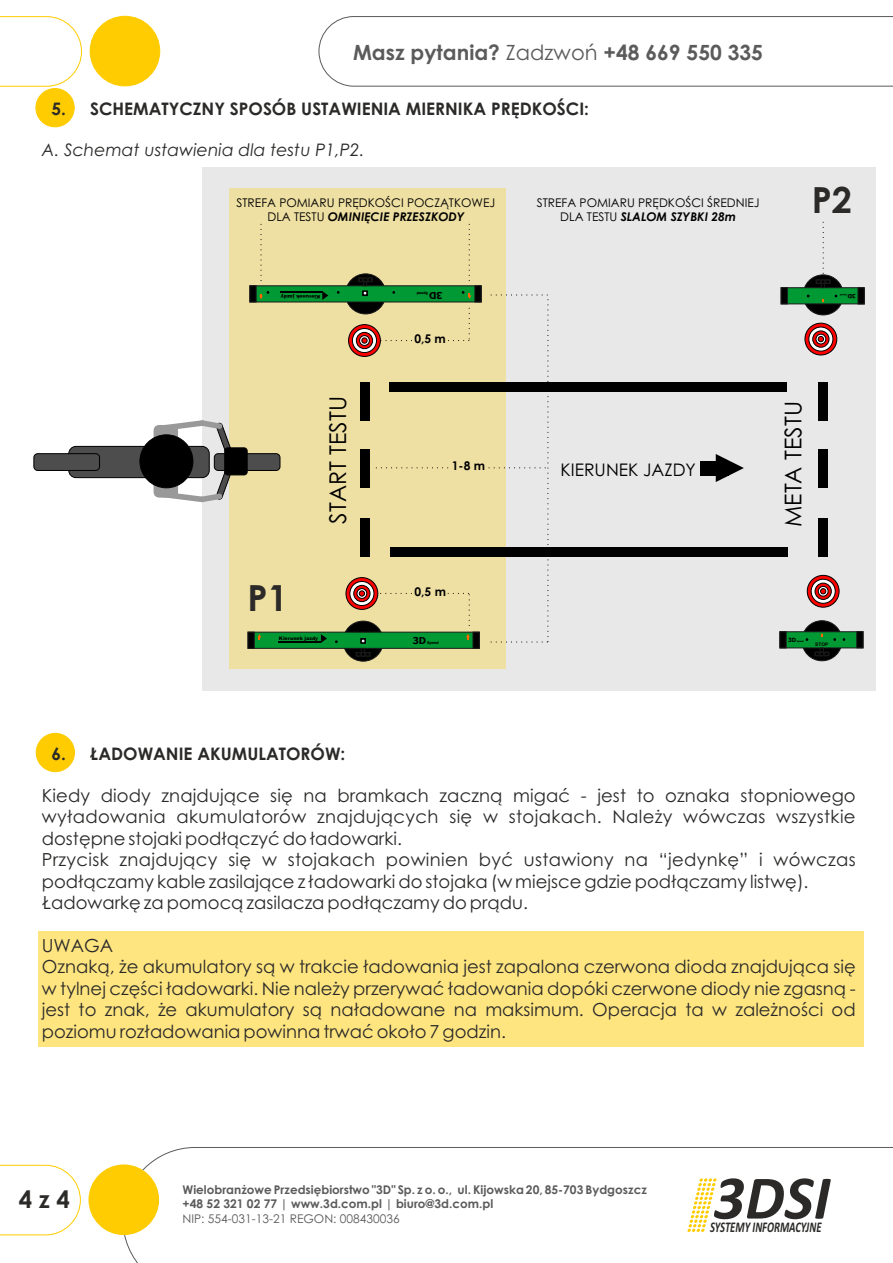
<style>
.page{position:relative;width:893px;height:1263px;background:#fff}
.page>*{position:absolute;margin:0;border:0;box-sizing:border-box;transform-origin:0 0}
.t1{font:italic 700 62.55px "Calibri";color:#2b2a29}
.t2{font:700 36px "Century Gothic";color:#2b2a29}
.t3{font:700 24px "Century Gothic";color:#2b2a29}
.t4{font:23.1px "Century Gothic";color:#000}
.t5{font:700 21px "Century Gothic";color:#5b5b5b}
.t6{font:18px/21.5px "Century Gothic";color:#2b2a29}
.t7{font:17.4px "Century Gothic";color:#000}
.t8{font:700 17.25px "Century Gothic";color:#2b2a29}
.t9{font:italic 17.25px "Century Gothic";color:#2b2a29}
.t10{font:italic 700 14.85px "Calibri";color:#2b2a29;scale:.71 1}
.t11{font:700 12px "Century Gothic";color:#5b5b5b}
.t12{font:12px/14.7px "Century Gothic";color:#000;text-align:center}
.t13{font:12px "Century Gothic";color:#5b5b5b}
.t14{font:700 12px "Century Gothic";color:#000}
.t15{font:700 9.6px "Tahoma";color:#000}
.t16{font:700 5.85px "Tahoma";color:#000}
.t17{font:900 4.8px "Arial";color:#000}
.t18{font:700 4.8px "Arial";color:#000}
.t19{font:700 3.75px "Tahoma";color:#000}
.t20{font:700 2.25px "Tahoma";color:#000}
.s1{font-weight:400}
.s2{font-weight:700;font-style:italic}
</style>
<div class="page">
<svg style="left:123px;top:1147px;width:770px;height:116px"></svg>
<svg style="left:0;top:16px;width:82px;height:70px"></svg>
<svg style="left:319px;top:16px;width:574px;height:70px"></svg>
<div style="left:90px;top:16px;width:70px;height:70px;background:#fecc00;border:1px solid #fecc00;border-radius:50%"></div>
<svg style="left:0;top:1165px;width:81px;height:70px"></svg>
<div style="left:89px;top:1165px;width:70px;height:70px;background:#fecc00;border:1px solid #fecc00;border-radius:50%"></div>
<svg style="left:687px;top:1178px;width:30px;height:54px"></svg>
<div style="left:36px;top:88px;width:38px;height:39px;background:#fecc00;border:1px solid #fecc00;border-radius:50%"></div>
<div style="left:202px;top:167px;width:674px;height:523px;background:#e8e8e8"></div>
<div style="left:230px;top:188px;width:276px;height:481px;background:#eedfa2"></div>
<svg style="left:343px;top:621px;width:40px;height:40px"></svg>
<div style="left:819px;top:382px;width:9px;height:38px;background:#000"></div>
<div style="left:819px;top:449px;width:9px;height:38px;background:#000"></div>
<div style="left:819px;top:519px;width:9px;height:38px;background:#000"></div>
<div style="left:802px;top:620px;width:40px;height:41px;background:#000;border:1px solid #1a1a1a;border-radius:50%"></div>
<svg style="left:780px;top:631px;width:83px;height:25px"></svg>
<div style="left:803px;top:275px;width:40px;height:40px;background:#000;border:1px solid #1a1a1a;border-radius:50%"></div>
<svg style="left:807px;top:575px;width:32px;height:32px"></svg>
<svg style="left:811px;top:579px;width:24px;height:24px"></svg>
<svg style="left:815px;top:583px;width:16px;height:17px"></svg>
<svg style="left:818px;top:586px;width:10px;height:10px"></svg>
<svg style="left:820px;top:588px;width:6px;height:6px"></svg>
<svg style="left:805px;top:323px;width:32px;height:32px"></svg>
<svg style="left:809px;top:327px;width:24px;height:24px"></svg>
<svg style="left:812px;top:331px;width:17px;height:16px"></svg>
<svg style="left:816px;top:334px;width:10px;height:10px"></svg>
<svg style="left:818px;top:336px;width:6px;height:6px"></svg>
<div style="left:389px;top:383px;width:397px;height:9px;background:#000"></div>
<div style="left:390px;top:547px;width:397px;height:9px;background:#000"></div>
<div style="left:701px;top:460px;width:28px;height:15px;background:#000"></div>
<svg style="left:716px;top:454px;width:28px;height:28px"></svg>
<div style="left:68px;top:446px;width:142px;height:32px;background:#4d4d4d;border:1px solid #000;border-radius:7px"></div>
<div style="left:33px;top:453px;width:67px;height:18px;background:#4d4d4d;border:1px solid #000;border-radius:4px"></div>
<div style="left:140px;top:434px;width:53px;height:54px;background:#000;border:1px solid #000;border-radius:50%"></div>
<div style="left:224px;top:447px;width:24px;height:28px;background:#000;border:1px solid #000;border-radius:3px"></div>
<svg style="left:154px;top:420px;width:82px;height:82px"></svg>
<svg style="left:781px;top:221px;width:83px;height:83px"></svg>
<svg style="left:248px;top:223px;width:300px;height:433px"></svg>
<div style="left:38px;top:930px;width:825px;height:116px;background:#fee580"></div>
<div style="left:36px;top:733px;width:39px;height:39px;background:#fecc00;border:1px solid #fecc00;border-radius:50%"></div>
<p class="t5" style="left:353px;top:44px;width:411px">Masz pytania? <span class="s1">Zadzwoń</span> +48 669 550 335</p>
<p class="t8" style="left:52px;top:102px;width:539px">5. SCHEMATYCZNY SPOSÓB USTAWIENIA MIERNIKA PRĘDKOŚCI:</p>
<p class="t9" style="left:42px;top:143px;width:324px">A. Schemat ustawienia dla testu P1,P2.</p>
<p class="t12" style="left:237px;top:196px;width:260px">STREFA POMIARU PRĘDKOŚCI POCZĄTKOWEJ<br>DLA TESTU <span class="s2">OMINIĘCIE PRZESZKODY</span></p>
<p class="t12" style="left:537px;top:196px;width:224px">STREFA POMIARU PRĘDKOŚCI ŚREDNIEJ<br>DLA TESTU <span class="s2">SLALOM SZYBKI 28m</span></p>
<h2 class="t2" style="left:812px;top:186px;width:42px">P2</h2>
<p class="t19" style="left:428px;top:294px;width:13px;rotate:-180deg">Speed</p>
<p class="t17" style="left:320px;top:298px;width:41px;rotate:-180deg">Kierunek jazdy</p>
<p class="t15" style="left:443px;top:299px;width:15px;rotate:-180deg">3D</p>
<p class="t20" style="left:847px;top:296px;width:8px;rotate:-180deg">Speed</p>
<p class="t16" style="left:856px;top:299px;width:10px;rotate:-180deg">3D</p>
<p class="t14" style="left:414px;top:334px;width:33px">0,5 m</p>
<p class="t4" style="left:329px;top:524px;width:129px;rotate:-90deg">START TESTU</p>
<p class="t4" style="left:784px;top:527px;width:127px;rotate:-90deg">META TESTU</p>
<p class="t14" style="left:452px;top:461px;width:35px">1-8 m</p>
<p class="t7" style="left:561px;top:463px;width:137px">KIERUNEK JAZDY</p>
<h2 class="t2" style="left:247px;top:584px;width:42px">P1</h2>
<p class="t14" style="left:415px;top:587px;width:33px">0,5 m</p>
<p class="t17" style="left:279px;top:636px;width:41px">Kierunek jazdy</p>
<p class="t15" style="left:413px;top:636px;width:15px">3D</p>
<p class="t19" style="left:427px;top:641px;width:13px">Speed</p>
<p class="t16" style="left:788px;top:638px;width:10px">3D</p>
<p class="t20" style="left:797px;top:641px;width:8px">Speed</p>
<p class="t18" style="left:815px;top:642px;width:15px">STOP</p>
<p class="t8" style="left:51px;top:747px;width:295px">6. ŁADOWANIE AKUMULATORÓW:</p>
<p class="t6" style="left:42px;top:786px;width:815px;text-align:justify">Kiedy diody znajdujące się na bramkach zaczną migać - jest to oznaka stopniowego wyładowania akumulatorów znajdujących się w stojakach. Należy wówczas wszystkie dostępne stojaki podłączyć do ładowarki.</p>
<p class="t6" style="left:42px;top:850px;width:815px">Przycisk znajdujący się w stojakach powinien być ustawiony na “jedynkę” i wówczas podłączamy kable zasilające z ładowarki do stojaka (w miejsce gdzie podłączamy listwę).</p>
<p class="t6" style="left:42px;top:893px;width:488px">Ładowarkę za pomocą zasilacza podłączamy do prądu.</p>
<p class="t6" style="left:42px;top:936px;width:815px">UWAGA<br>Oznaką, że akumulatory są w trakcie ładowania jest zapalona czerwona dioda znajdująca się w tylnej części ładowarki. Nie należy przerywać ładowania dopóki czerwone diody nie zgasną - jest to znak, że akumulatory są naładowane na maksimum. Operacja ta w zależności od poziomu rozładowania powinna trwać około 7 godzin.</p>
<h3 class="t3" style="left:19px;top:1190px;width:53px">4 z 4</h3>
<p class="t11" style="left:183px;top:1185px;width:466px">Wielobranżowe Przedsiębiorstwo "3D" Sp. z o. o., ul. Kijowska 20, 85-703 Bydgoszcz</p>
<p class="t11" style="left:183px;top:1199px;width:312px">+48 52 321 02 77 | www.3d.com.pl | biuro@3d.com.pl</p>
<p class="t13" style="left:183px;top:1213px;width:219px">NIP: 554-031-13-21 REGON: 008430036</p>
<h1 class="t1" style="left:713px;top:1172px;width:118px">3DSI</h1>
<p class="t10" style="left:710px;top:1220px;width:158px">SYSTEMY INFORMACYJNE</p>
</div>
